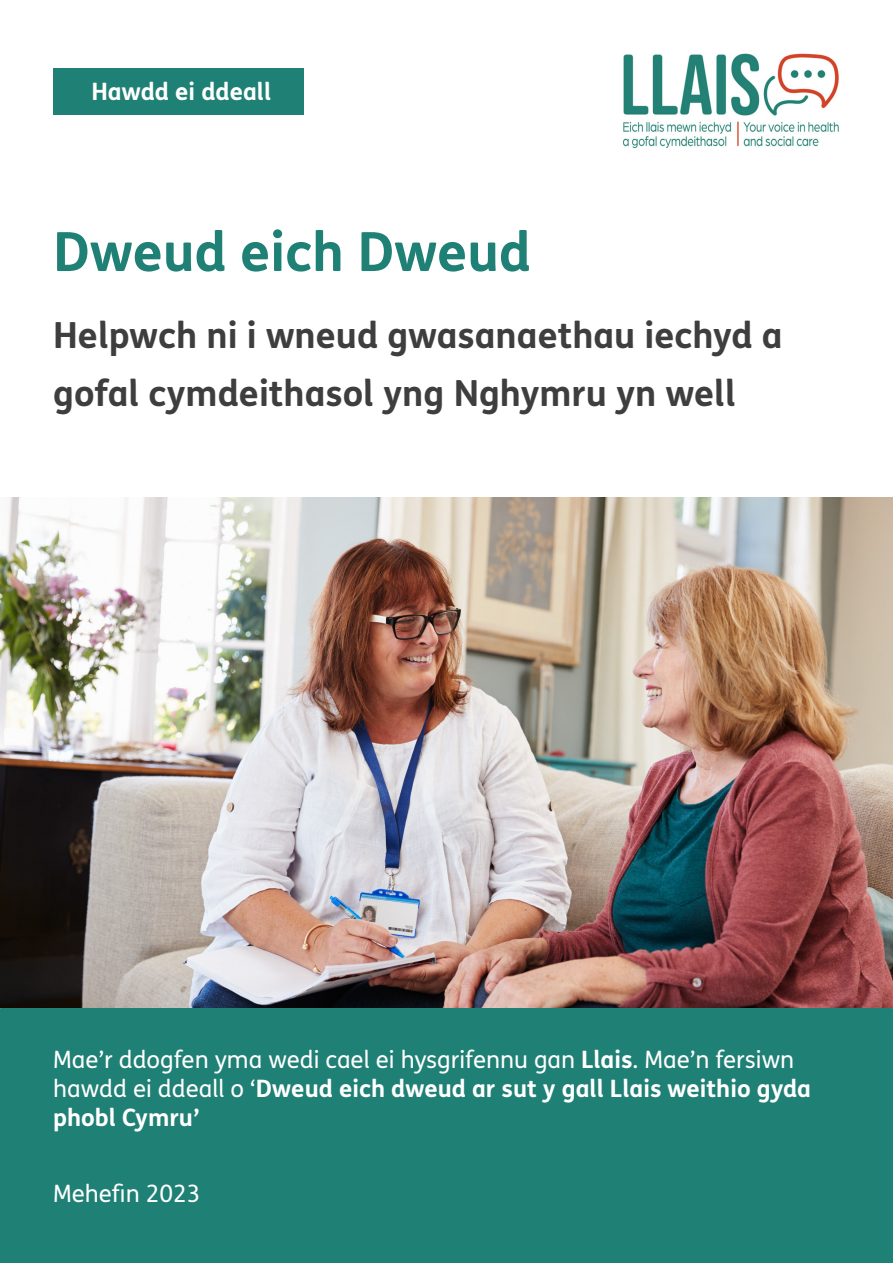
<style>
.page{position:relative;width:893px;height:1263px;background:#fff}
.page>*{position:absolute;margin:0;border:0;box-sizing:border-box;transform-origin:0 0}
.t1{font:700 54px "FS Me Pro";color:#1f8075}
.t2{font:700 36px/57.6px "FS Me Pro";color:#3e3e3f}
.t3{font:24px/28.8px "FS Me Pro";color:#fff}
.t4{font:700 24px "FS Me Pro";color:#fff}
.s1{font-weight:700}
</style>
<div class="page">
<div style="left:0;top:1008px;width:893px;height:255px;background:#1f8075"></div>
<div style="left:53px;top:68px;width:251px;height:47px;background:#1f8075"></div>
<img style="left:624px;top:53px;width:215px;height:94px">
<img style="left:0;top:497px;width:893px;height:511px">
<p class="t4" style="left:91px;top:73px;width:181px">Hawdd ei ddeall</p>
<p class="t1" style="left:53px;top:210px;width:479px">Dweud eich Dweud</p>
<p class="t2" style="left:53px;top:305px;width:731px">Helpwch ni i wneud gwasanaethau iechyd a gofal cymdeithasol yng Nghymru yn well</p>
<p class="t3" style="left:53px;top:1045px;width:759px">Mae’r ddogfen yma wedi cael ei hysgrifennu gan <span class="s1">Llais</span>. Mae’n fersiwn hawdd ei ddeall o ‘<span class="s1">Dweud eich dweud ar sut y gall Llais weithio gyda phobl Cymru’</span></p>
<p class="t3" style="left:53px;top:1179px;width:149px">Mehefin 2023</p>
</div>
